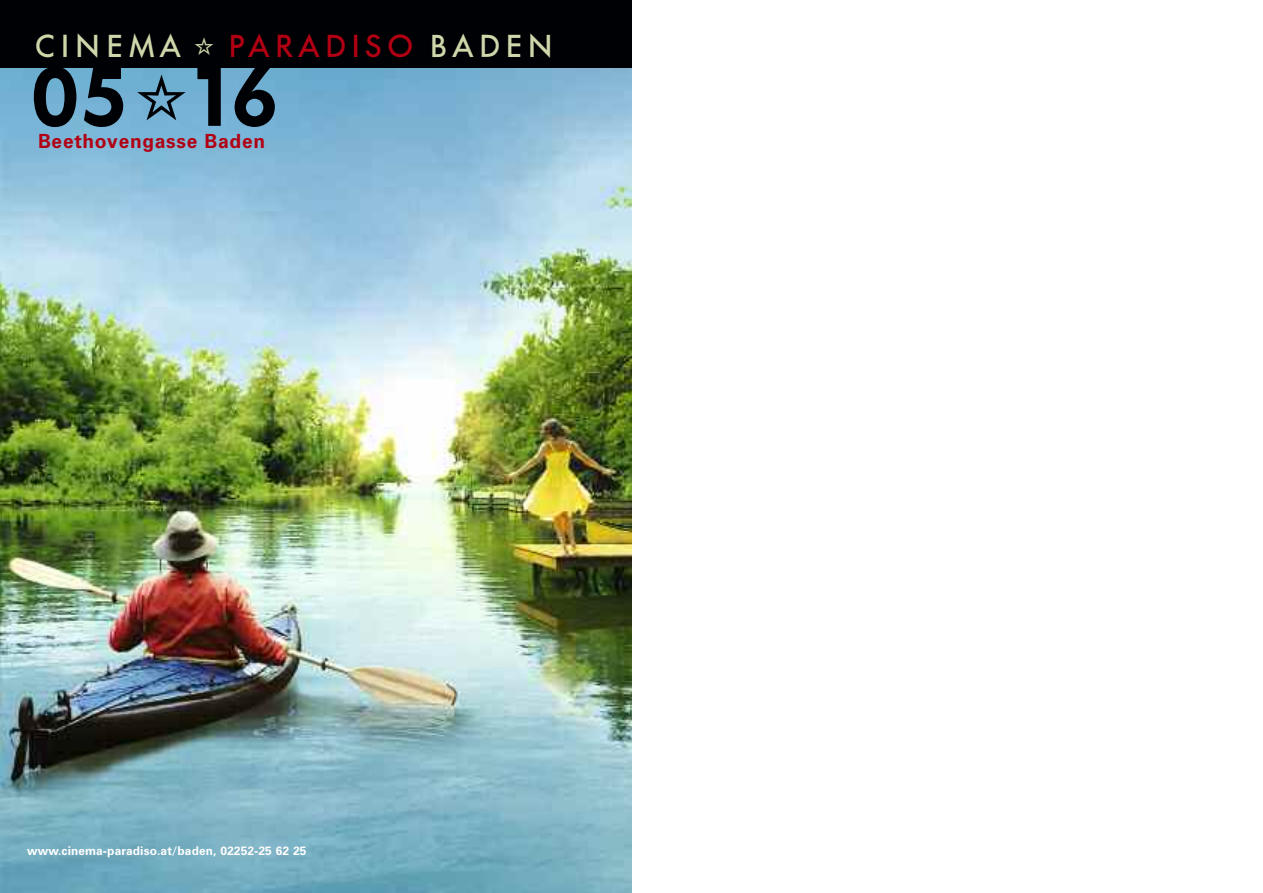
<style>
.page{position:relative;width:1263px;height:893px;background:#fff}
.page>*{position:absolute;margin:0;border:0;box-sizing:border-box;transform-origin:0 0}
.t1{font:600 82.05px "Futura BQ";color:#000104}
.t2{font:500 31.5px "Futura BQ";letter-spacing:.17em;color:#b10013}
.t3{font:500 31.5px "Futura BQ";letter-spacing:.21em;color:#ced6aa}
.t4{font:700 19.5px "Zurich BT";letter-spacing:.035em;color:#b10013}
.t5{font:700 12px "Zurich BT";letter-spacing:.01em;color:#fff}
.s1{color:#ced6aa}
</style>
<div class="page">
<img style="left:0;top:68px;width:631px;height:825px">
<div style="left:0;top:0;width:631px;height:68px;background:#000104"></div>
<div style="left:137px;top:74px;width:49px;height:46px;background:#74b0d4"></div>
<h2 class="t3" style="left:35px;top:29px;width:148px">CINEMA</h2>
<h2 class="t2" style="left:229px;top:29px;width:325px">PARADISO <span class="s1">BADEN</span></h2>
<h1 class="t1" style="left:31px;top:51px;width:249px">05 16</h1>
<h3 class="t4" style="left:38px;top:134px;width:229px">Beethovengasse Baden</h3>
<p class="t5" style="left:27px;top:847px;width:281px">www.cinema-paradiso.at/baden, 02252-25 62 25</p>
</div>
